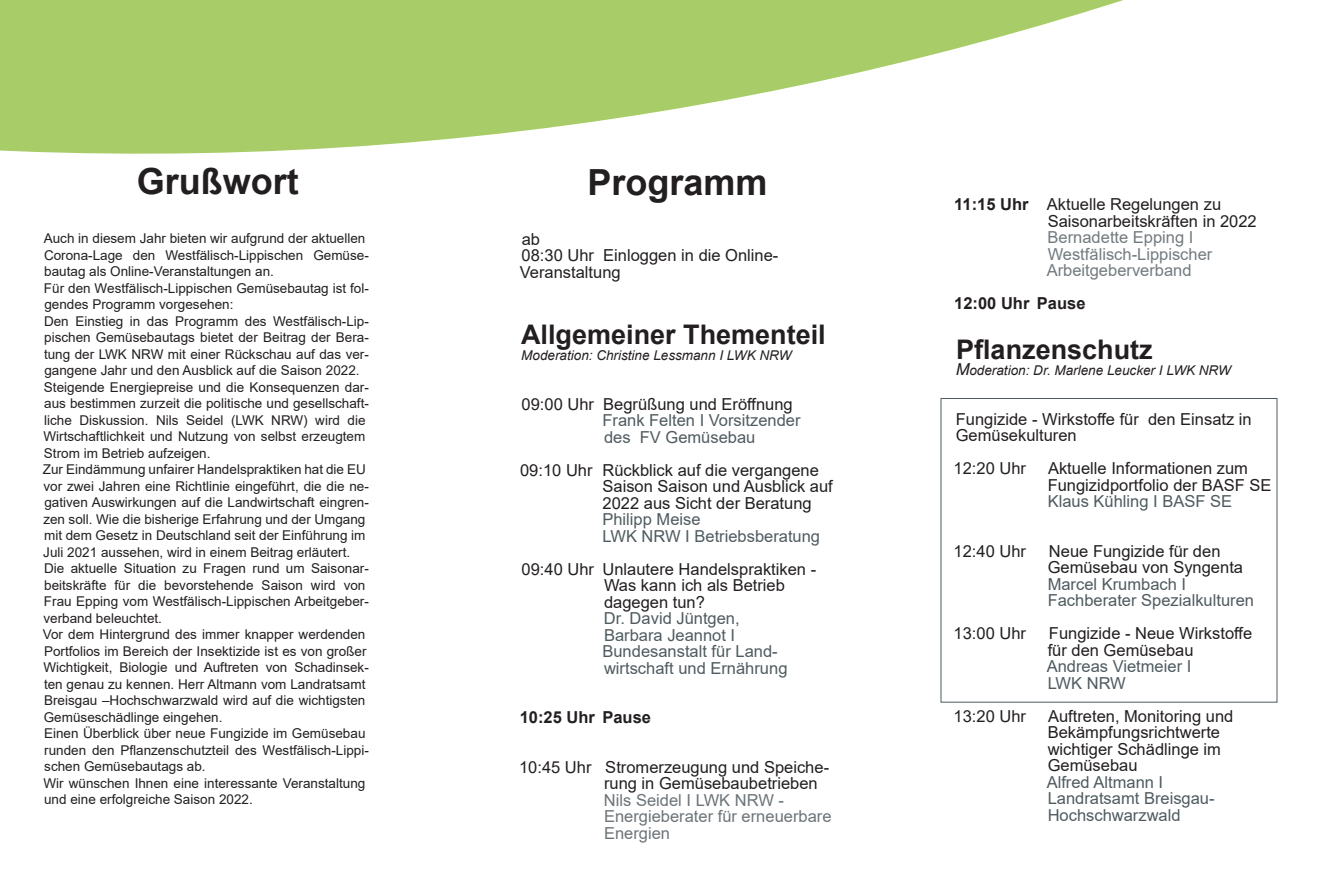
<style>
.page{position:relative;width:1327px;height:893px;background:#fff}
.page>*{position:absolute;margin:0;border:0;box-sizing:border-box;transform-origin:0 0}
.t1{font:700 36px "Arial";color:#231f20}
.t2{font:700 27px "Arial";color:#231f20}
.t3{font:16.5px/16.5px "Arial";color:#231f20}
.t4{font:16.5px/16.5px "Arial";color:#4f5b60}
.t5{font:16.5px/16.5px "Arial";color:#727b7f}
.t6{font:16.5px/16.5px "Arial";color:#6c7479}
.t7{font:700 16.5px "Arial";color:#231f20}
.t8{font:13.5px/16.5px "Arial";color:#231f20}
.t9{font:italic 13.5px "Arial";color:#231f20}
.s1{font-weight:700}
.s2{font-size:16.5px}
</style>
<div class="page">
<svg style="left:0;top:0;width:1123px;height:154px;fill:#a8cc67"></svg>
<h1 class="t1" style="left:137px;top:156px;width:164px">Grußwort</h1>
<p class="t8" style="left:43px;top:230px;width:327px">Auch in diesem Jahr bieten wir aufgrund der aktuellen Corona-Lage den Westfälisch-Lippischen Gemüse&shy;bautag als Online-Veranstaltungen an.<br>Für den Westfälisch-Lippischen Gemüsebautag ist fol&shy;gendes Programm vorgesehen:<br>Den Einstieg in das Programm des Westfälisch-Lip&shy;pischen Gemüsebautags bietet der Beitrag der Bera&shy;tung der LWK NRW mit einer Rückschau auf das ver&shy;gangene Jahr und den Ausblick auf die Saison 2022.<br>Steigende Energiepreise und die Konsequenzen dar&shy;aus bestimmen zurzeit die politische und gesellschaft&shy;liche Diskussion. Nils Seidel (LWK NRW) wird die Wirtschaftlichkeit und Nutzung von selbst erzeugtem Strom im Betrieb aufzeigen.<br>Zur Eindämmung unfairer Handelspraktiken hat die EU vor zwei Jahren eine Richtlinie eingeführt, die die ne&shy;gativen Auswirkungen auf die Landwirtschaft eingren&shy;zen soll. Wie die bisherige Erfahrung und der Umgang mit dem Gesetz in Deutschland seit der Einführung im Juli 2021 aussehen, wird in einem Beitrag erläutert.<br>Die aktuelle Situation zu Fragen rund um Saisonar&shy;beitskräfte für die bevorstehende Saison wird von Frau Epping vom Westfälisch-Lippischen Arbeitgeber&shy;verband beleuchtet.<br>Vor dem Hintergrund des immer knapper werdenden Portfolios im Bereich der Insektizide ist es von großer Wichtigkeit, Biologie und Auftreten von Schadinsek&shy;ten genau zu kennen. Herr Altmann vom Landratsamt Breisgau –Hochschwarzwald wird auf die wichtigsten Gemüseschädlinge eingehen.<br>Einen Überblick über neue Fungizide im Gemüsebau runden den Pflanzenschutzteil des Westfälisch-Lippi&shy;schen Gemüsebautags ab.<br>Wir wünschen Ihnen eine interessante Veranstaltung und eine erfolgreiche Saison 2022.</p>
<h1 class="t1" style="left:587px;top:157px;width:182px">Programm</h1>
<p class="t3" style="left:520px;top:231px;width:260px">ab<br>08:30 Uhr Einloggen in die Online-<br>Veranstaltung</p>
<h2 class="t2" style="left:521px;top:315px;width:306px">Allgemeiner Thementeil</h2>
<p class="t9" style="left:521px;top:347px;width:272px">Moderation: Christine Lessmann I LWK NRW</p>
<p class="t3" style="left:521px;top:396px;width:273px">09:00 Uhr Begrüßung und Eröffnung</p>
<p class="t4" style="left:602px;top:412px;width:200px">Frank Felten I Vorsitzender des FV Gemüsebau</p>
<p class="t3" style="left:602px;top:462px;width:232px;text-indent:-82px">09:10 Uhr Rückblick auf die vergangene<br>Saison Saison und Ausblick auf<br>2022 aus Sicht der Beratung</p>
<p class="t4" style="left:602px;top:511px;width:219px">Philipp Meise<br>LWK NRW I Betriebsberatung</p>
<p class="t3" style="left:604px;top:561px;width:214px;text-indent:-82px">09:40 Uhr Unlautere Handelspraktiken -<br>Was kann ich als Betrieb dagegen tun?</p>
<p class="t4" style="left:602px;top:610px;width:186px">Dr. David Jüntgen,<br>Barbara Jeannot I<br>Bundesanstalt für Land&shy;wirtschaft und Ernährung</p>
<p class="t7" style="left:520px;top:706px;width:133px">10:25 Uhr Pause</p>
<p class="t3" style="left:604px;top:759px;width:227px;text-indent:-85px">10:45 Uhr Stromerzeugung und Speiche&shy;rung in Gemüsebaubetrieben</p>
<p class="t6" style="left:604px;top:792px;width:229px">Nils Seidel I LWK NRW -<br>Energieberater für erneuerbare<br>Energien</p>
<p class="t3" style="left:1047px;top:196px;width:211px;text-indent:-93px"><span class="s1">11:15 Uhr</span> Aktuelle Regelungen zu<br>Saisonarbeitskräften in 2022</p>
<p class="t5" style="left:1046px;top:229px;width:167px">Bernadette Epping I<br>Westfälisch-Lippischer<br>Arbeitgeberverband</p>
<p class="t7" style="left:954px;top:292px;width:133px">12:00 Uhr Pause</p>
<h2 class="t2" style="left:956px;top:330px;width:198px">Pflanzenschutz</h2>
<p class="t9" style="left:955px;top:362px;width:277px"><span class="s2">M</span>oderation: Dr. Marlene Leucker I LWK NRW</p>
<p class="t3" style="left:955px;top:411px;width:297px">Fungizide - Wirkstoffe für den Einsatz in<br>Gemüsekulturen</p>
<p class="t3" style="left:953px;top:460px;width:74px">12:20 Uhr</p>
<p class="t3" style="left:1047px;top:460px;width:225px">Aktuelle Informationen zum<br>Fungizidportfolio der BASF SE</p>
<p class="t4" style="left:1047px;top:493px;width:186px">Klaus Kühling I BASF SE</p>
<p class="t3" style="left:953px;top:543px;width:74px">12:40 Uhr</p>
<p class="t3" style="left:1047px;top:543px;width:197px">Neue Fungizide für den<br>Gemüsebau von Syngenta</p>
<p class="t4" style="left:1047px;top:576px;width:208px">Marcel Krumbach I<br>Fachberater Spezialkulturen</p>
<p class="t3" style="left:953px;top:625px;width:74px">13:00 Uhr</p>
<p class="t3" style="left:1047px;top:625px;width:206px">Fungizide - Neue Wirkstoffe für den Gemüsebau</p>
<p class="t4" style="left:1046px;top:658px;width:146px">Andreas Vietmeier I<br>LWK NRW</p>
<p class="t3" style="left:953px;top:708px;width:74px">13:20 Uhr</p>
<p class="t3" style="left:1047px;top:708px;width:187px">Auftreten, Monitoring und<br>Bekämpfungsrichtwerte wichtiger Schädlinge im<br>Gemüsebau</p>
<p class="t4" style="left:1046px;top:774px;width:169px">Alfred Altmann I<br>Landratsamt Breisgau-<br>Hochschwarzwald</p>
</div>
